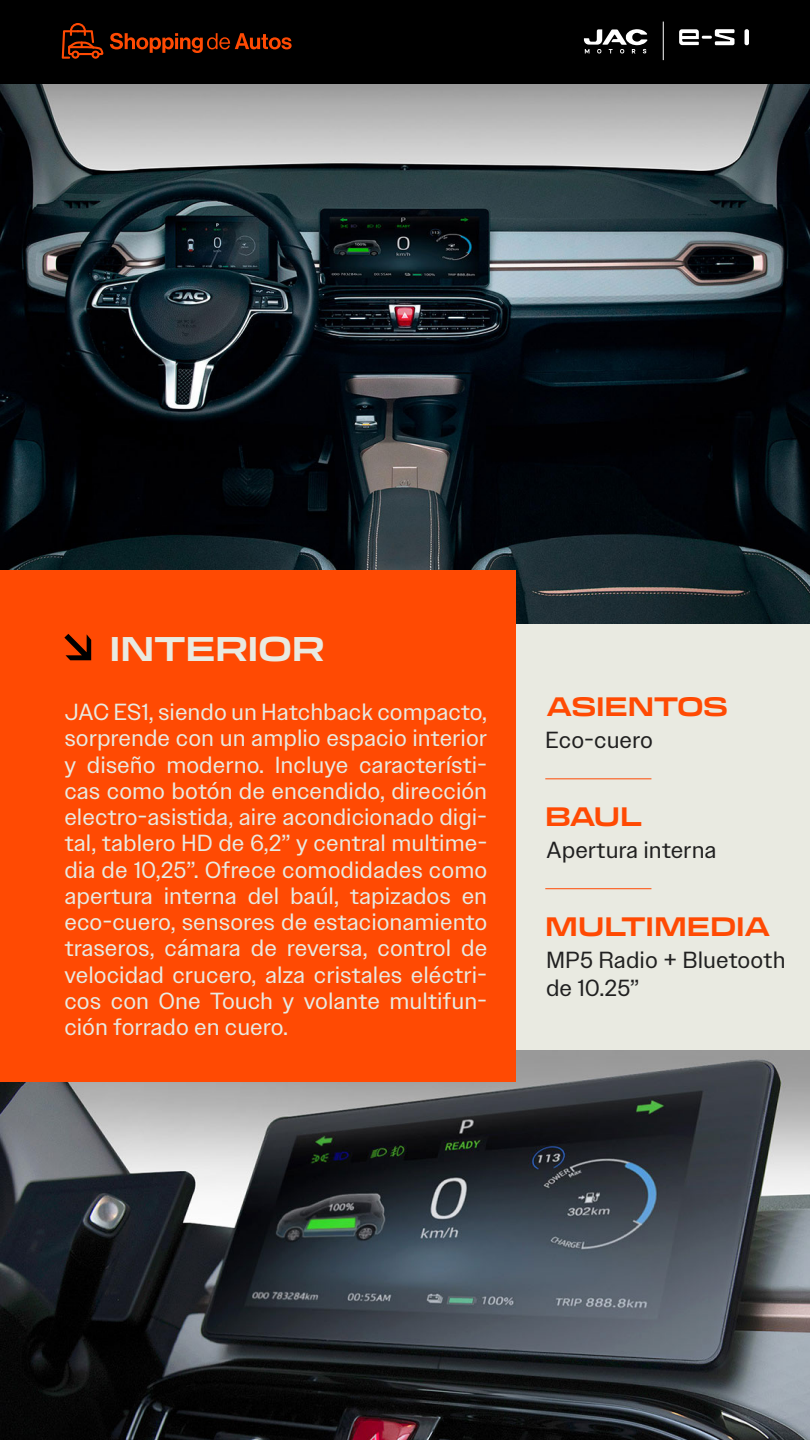
<style>
.page{position:relative;width:810px;height:1440px;background:#e9eae1}
.page>*{position:absolute;margin:0;border:0;box-sizing:border-box;transform-origin:0 0}
.t1{font:700 expanded 33.75px "Transducer";color:#e9eae1}
.t2{font:700 expanded 26.25px "Transducer";color:#ff4a03}
.t3{font:23.25px/26.2px "Owners Text";color:#e9eae1;text-align:justify}
.t4{font:23.25px/27.9px "Owners Text";color:#202020}
</style>
<div class="page">
<img style="left:0;top:84px;width:810px;height:540px">
<div style="left:0;top:0;width:810px;height:84px;background:#000"></div>
<svg style="left:62px;top:23px;width:42px;height:36px"></svg>
<svg style="left:110px;top:33px;width:182px;height:20px"></svg>
<svg style="left:584px;top:29px;width:63px;height:24px"></svg>
<hr style="left:663px;top:22px;width:1px;height:38px;background:#fff">
<hr style="left:745px;top:29px;width:4px;height:16px;background:#fff;border-radius:2px">
<svg style="left:679px;top:29px;width:56px;height:16px"></svg>
<hr style="left:545px;top:778px;width:106px;height:1px;background:#ff4a03">
<hr style="left:545px;top:888px;width:106px;height:1px;background:#ff4a03">
<img style="left:0;top:1051px;width:810px;height:389px">
<div style="left:0;top:571px;width:515px;height:511px;background:#ff4a03"></div>
<svg style="left:64px;top:634px;width:27px;height:26px"></svg>
<h1 class="t1" style="left:110px;top:624px;width:216px">INTERIOR</h1>
<p class="t3" style="left:64px;top:699px;width:424px">JAC ES1, siendo un Hatchback compacto, sorprende con un amplio espacio interior y diseño moderno. Incluye característi&shy;cas como botón de encendido, dirección electro-asistida, aire acondicionado digi&shy;tal, tablero HD de 6,2” y central multime&shy;dia de 10,25”. Ofrece comodidades como apertura interna del baúl, tapizados en eco-cuero, sensores de estacionamiento traseros, cámara de reversa, control de velocidad crucero, alza cristales eléctri&shy;cos con One Touch y volante multifun&shy;ción forrado en cuero.</p>
<p class="t2" style="left:547px;top:688px;width:182px">ASIENTOS</p>
<p class="t4" style="left:545px;top:726px;width:109px">Eco-cuero</p>
<p class="t2" style="left:545px;top:798px;width:99px">BAUL</p>
<p class="t4" style="left:547px;top:836px;width:172px">Apertura interna</p>
<p class="t2" style="left:545px;top:907px;width:226px">MULTIMEDIA</p>
<p class="t4" style="left:546px;top:946px;width:241px">MP5 Radio + Bluetooth de 10.25”</p>
</div>
